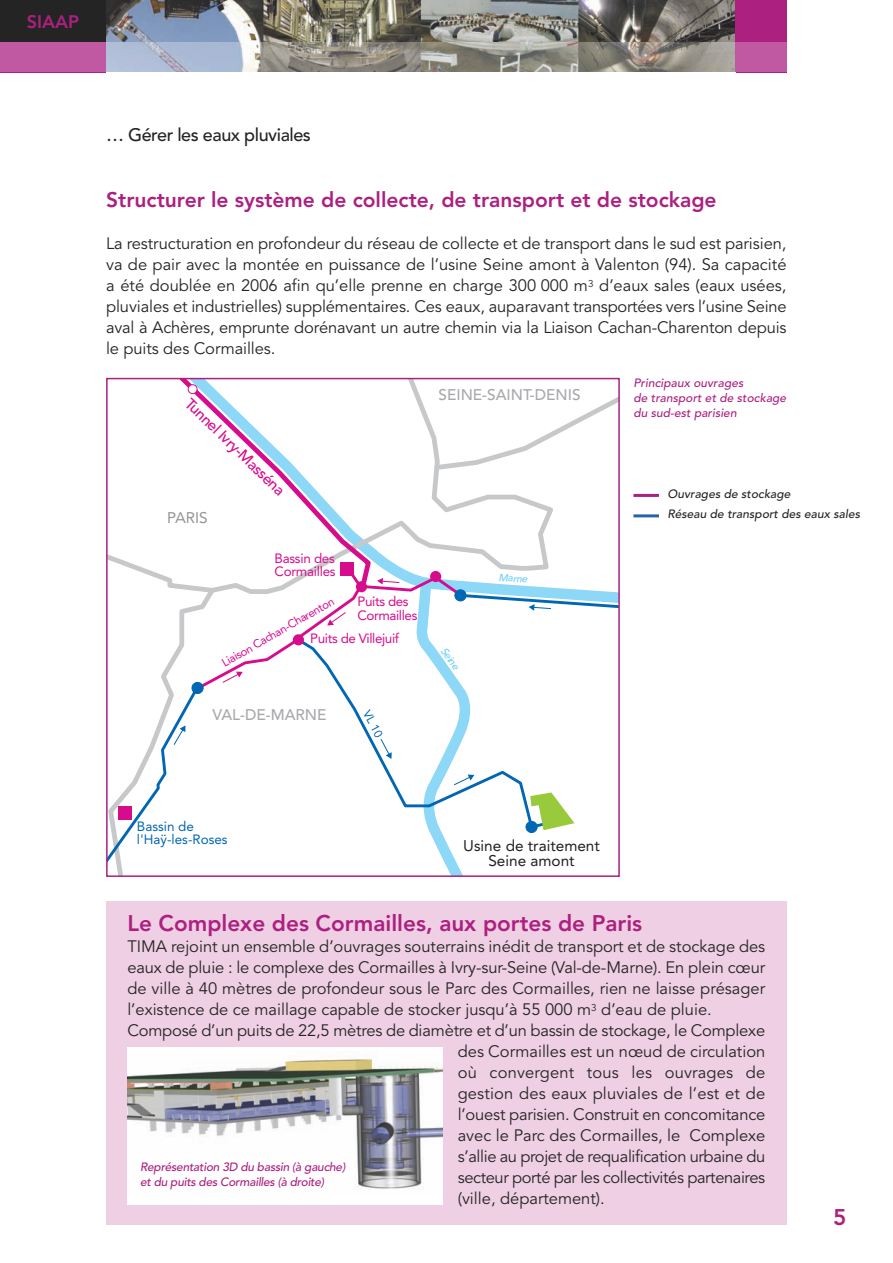
<style>
.page{position:relative;width:893px;height:1263px;background:#fff}
.page>*{position:absolute;margin:0;border:0;box-sizing:border-box;transform-origin:0 0}
.t1{font:800 22.5px "Avenir";color:#ac2080}
.t2{font:800 21px "Avenir";color:#ac2080}
.t3{font:500 18px "Avenir";letter-spacing:-.025em;color:#252425}
.t4{font:800 18px "Avenir";color:#ac2080}
.t5{font:16.5px/21px "Avenir";color:#252425;text-align:justify}
.t6{font:16.5px "Avenir";letter-spacing:-.025em;color:#252425}
.t7{font:16.5px "Avenir";letter-spacing:-.02em;color:#252425}
.t8{font:500 15.3px "Avenir";color:#a8a9ad}
.t9{font:15.3px/15.3px "Avenir";color:#231f20;text-align:center}
.t10{font:500 15.3px "Avenir";color:#d70c8c}
.t11{font:15.3px "Avenir";color:#939598}
.t12{font:13.5px/13.5px "Avenir";letter-spacing:-.03em;color:#d70c8c}
.t13{font:13.5px/13.5px "Avenir";color:#0166b3}
.t14{font:500 12px/15px "Avenir";color:#ac2080}
.t15{font:500 12px/19.5px "Avenir";color:#252425}
.t16{font:11.55px "Avenir";color:#d70c8c}
.t17{font:11.55px "Avenir";color:#0166b3}
.t18{font:italic 500 10.35px "Avenir";color:#6bcff6}
</style>
<div class="page">
<div style="left:106px;top:902px;width:680px;height:323px;background:#eecfe3"></div>
<div style="left:127px;top:1047px;width:316px;height:158px;background:#fff"></div>
<img style="left:127px;top:1058px;width:316px;height:131px">
<div style="left:0;top:0;width:106px;height:43px;background:#252425"></div>
<img style="left:106px;top:0;width:629px;height:43px">
<div style="left:735px;top:0;width:51px;height:72px;background:#ac2080"></div>
<div style="left:0;top:43px;width:106px;height:29px;background:#c058a2"></div>
<img style="left:106px;top:43px;width:629px;height:29px">
<div style="left:735px;top:43px;width:51px;height:29px;background:#c058a2"></div>
<hr style="left:633px;top:514px;width:26px;height:3px;background:#2863a7">
<hr style="left:633px;top:494px;width:26px;height:3px;background:#ac2080">
<svg style="left:109px;top:381px;width:444px;height:188px"></svg>
<svg style="left:138px;top:381px;width:236px;height:188px"></svg>
<div style="left:340px;top:562px;width:13px;height:14px;background:#d70c8c"></div>
<div style="left:188px;top:385px;width:9px;height:9px;background:#fff;border-radius:50%"></div>
<div style="left:188px;top:384px;width:10px;height:10px;border:1px solid #d70c8c;border-radius:50%"></div>
<svg style="left:431px;top:381px;width:186px;height:92px"></svg>
<svg style="left:109px;top:569px;width:508px;height:305px"></svg>
<div style="left:118px;top:806px;width:14px;height:13px;background:#d70c8c"></div>
<div style="left:293px;top:634px;width:11px;height:11px;background:#d70c8c;border-radius:50%"></div>
<div style="left:106px;top:378px;width:514px;height:499px;border:2px solid #ac2080"></div>
<p class="t4" style="left:27px;top:14px;width:54px">SIAAP</p>
<p class="t3" style="left:106px;top:128px;width:206px">… Gérer les eaux pluviales</p>
<p class="t2" style="left:106px;top:191px;width:612px">Structurer le système de collecte, de transport et de stockage</p>
<p class="t5" style="left:106px;top:235px;width:682px">La restructuration en profondeur du réseau de collecte et de transport dans le sud est parisien, va de pair avec la montée en puissance de l’usine Seine amont à Valenton (94). Sa capacité a été doublée en 2006 afin qu’elle prenne en charge 300 000 m<sup>3</sup> d’eaux sales (eaux usées, pluviales et industrielles) supplémentaires. Ces eaux, auparavant transportées vers l’usine Seine aval à Achères, emprunte dorénavant un autre chemin via la Liaison Cachan-Charenton depuis le puits des Cormailles.</p>
<p class="t14" style="left:633px;top:377px;width:156px">Principaux ouvrages<br>de transport et de stockage du sud-est parisien</p>
<p class="t8" style="left:438px;top:389px;width:144px">SEINE-SAINT-DENIS</p>
<p class="t10" style="left:192px;top:396px;width:133px;rotate:44deg">Tunnel Ivry-Masséna</p>
<p class="t11" style="left:167px;top:512px;width:42px">PARIS</p>
<p class="t15" style="left:667px;top:486px;width:196px">Ouvrages de stockage<br>Réseau de transport des eaux sales</p>
<p class="t12" style="left:275px;top:552px;width:63px">Bassin des<br>Cormailles</p>
<p class="t12" style="left:357px;top:596px;width:61px">Puits des<br>Cormailles</p>
<p class="t16" style="left:220px;top:660px;width:129px;rotate:-30deg">Liaison Cachan-Charenton</p>
<p class="t12" style="left:310px;top:632px;width:90px">Puits de Villejuif</p>
<p class="t8" style="left:212px;top:708px;width:116px">VAL-DE-MARNE</p>
<p class="t17" style="left:370px;top:709px;width:30px;rotate:62deg">VL 10</p>
<p class="t18" style="left:447px;top:646px;width:26px;rotate:54deg">Seine</p>
<p class="t18" style="left:499px;top:573px;width:30px;rotate:4deg">Marne</p>
<p class="t13" style="left:137px;top:821px;width:92px">Bassin de l'Haÿ-les-Roses</p>
<p class="t9" style="left:463px;top:839px;width:138px">Usine de traitement<br>Seine amont</p>
<h1 class="t1" style="left:127px;top:914px;width:516px">Le Complexe des Cormailles, aux portes de Paris</h1>
<p class="t5" style="left:127px;top:938px;width:639px">TIMA rejoint un ensemble d’ouvrages souterrains inédit de transport et de stockage des</p>
<p class="t5" style="left:127px;top:959px;width:639px">eaux de pluie : le complexe des Cormailles à Ivry-sur-Seine (Val-de-Marne). En plein cœur</p>
<p class="t5" style="left:127px;top:980px;width:639px">de ville à 40 mètres de profondeur sous le Parc des Cormailles, rien ne laisse présager</p>
<p class="t5" style="left:127px;top:1001px;width:586px">l’existence de ce maillage capable de stocker jusqu’à 55 000 m<sup>3</sup> d’eau de pluie.</p>
<p class="t5" style="left:127px;top:1022px;width:639px">Composé d’un puits de 22,5 mètres de diamètre et d’un bassin de stockage, le Complexe</p>
<p class="t5" style="left:458px;top:1043px;width:309px">des Cormailles est un nœud de circulation</p>
<p class="t5" style="left:458px;top:1064px;width:309px">où convergent tous les ouvrages de</p>
<p class="t5" style="left:458px;top:1085px;width:309px">gestion des eaux pluviales de l’est et de</p>
<p class="t5" style="left:458px;top:1106px;width:309px">l’ouest parisien. Construit en concomitance</p>
<p class="t5" style="left:458px;top:1127px;width:309px">avec le Parc des Cormailles, le Complexe</p>
<p class="t7" style="left:458px;top:1150px;width:309px">s’allie au projet de requalification urbaine du</p>
<p class="t6" style="left:458px;top:1171px;width:309px">secteur porté par les collectivités partenaires</p>
<p class="t5" style="left:458px;top:1190px;width:149px">(ville, département).</p>
<p class="t14" style="left:140px;top:1161px;width:208px">Représentation 3D du bassin (à gauche) et du puits des Cormailles (à droite)</p>
<h1 class="t1" style="left:833px;top:1208px;width:15px">5</h1>
</div>
